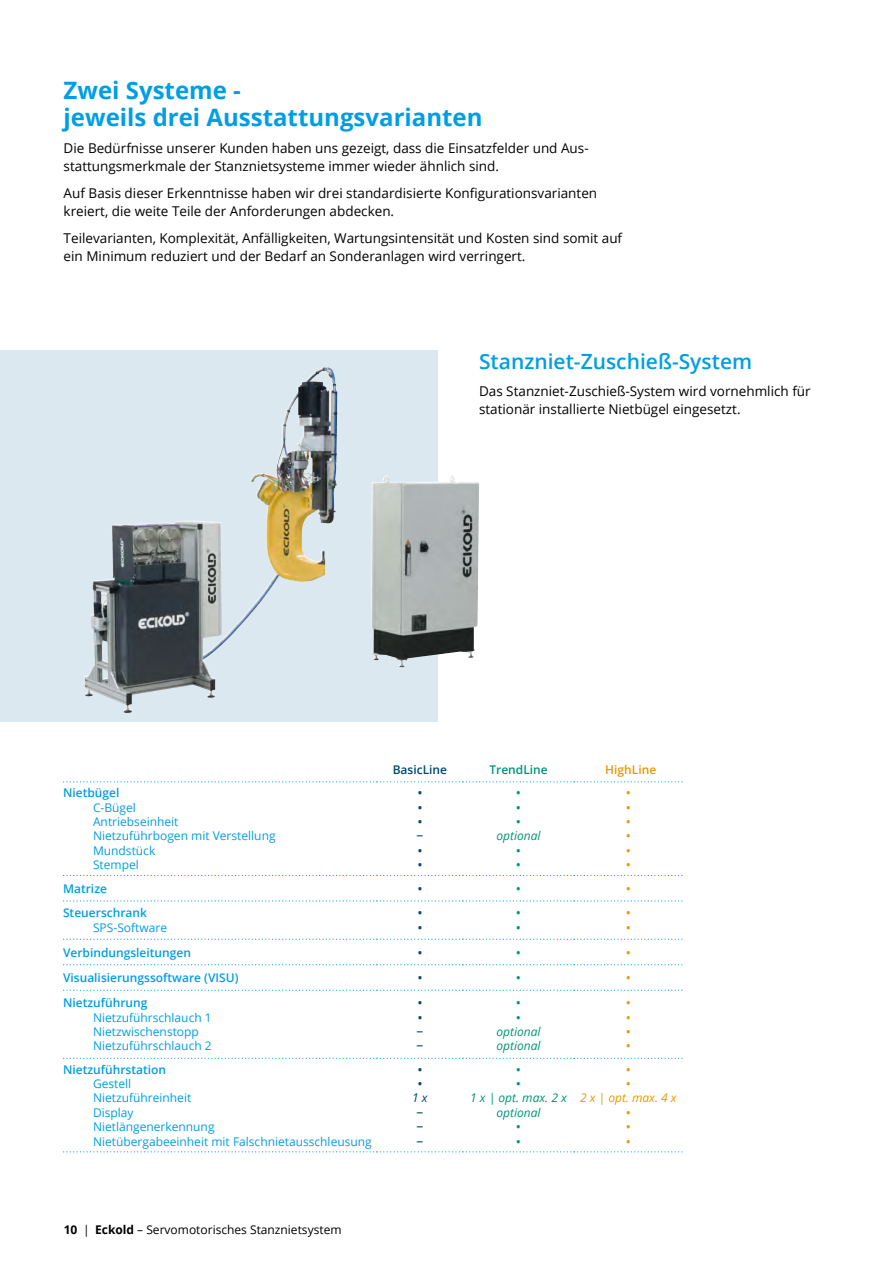
<style>
.page{position:relative;width:893px;height:1263px;background:#fff}
.page>*{position:absolute;margin:0;border:0;box-sizing:border-box;transform-origin:0 0}
.t1{font:700 24px/27px "Open Sans";color:#009ee3}
.t2{font:600 21px "Open Sans";color:#009ee3}
.t3{font:13.5px/18px "Open Sans";color:#000}
.t4{font:12px/14.4px "Open Sans";color:#009ee3}
.t5{font:600 12px "Open Sans";color:#009ee3}
.t6{font:italic 12px/14.4px "Open Sans";color:#009477}
.t7{font:12px "Open Sans";color:#000}
.t8{font:600 12px/14.4px "Open Sans";color:#00486d;text-align:justify}
.t9{font:600 12px/14.4px "Open Sans";color:#e49a00;text-align:justify}
.t10{font:600 12px/14.4px "Open Sans";color:#009477}
.t11{font:italic 12px "Open Sans";color:#e49a00}
.t12{font:italic 12px "Open Sans";color:#00486d}
.s1{font-weight:700}
</style>
<div class="page">
<svg style="left:0;top:350px;width:437px;height:371px;background:#c5ced1"></svg>
<img style="left:280px;top:367px;width:46px;height:86px">
<svg style="left:63px;top:781px;width:619px;height:1px"></svg>
<svg style="left:63px;top:875px;width:619px;height:1px"></svg>
<svg style="left:63px;top:900px;width:619px;height:1px"></svg>
<svg style="left:63px;top:939px;width:619px;height:1px"></svg>
<svg style="left:63px;top:964px;width:619px;height:1px"></svg>
<svg style="left:63px;top:990px;width:619px;height:1px"></svg>
<svg style="left:63px;top:1058px;width:619px;height:1px"></svg>
<svg style="left:63px;top:1151px;width:619px;height:1px"></svg>
<h1 class="t1" style="left:64px;top:76px;width:420px">Zwei Systeme -<br>jeweils drei Ausstattungsvarianten</h1>
<p class="t3" style="left:64px;top:139px;width:527px">Die Bedürfnisse unserer Kunden haben uns gezeigt, dass die Einsatzfelder und Aus&shy;stattungsmerkmale der Stanznietsysteme immer wieder ähnlich sind.</p>
<p class="t3" style="left:64px;top:184px;width:535px">Auf Basis dieser Erkenntnisse haben wir drei standardisierte Konfigurationsvarianten kreiert, die weite Teile der Anforderungen abdecken.</p>
<p class="t3" style="left:64px;top:229px;width:560px">Teilevarianten, Komplexität, Anfälligkeiten, Wartungsintensität und Kosten sind somit auf ein Minimum reduziert und der Bedarf an Sonderanlagen wird verringert.</p>
<h2 class="t2" style="left:479px;top:347px;width:275px">Stanzniet-Zuschieß-System</h2>
<p class="t3" style="left:479px;top:382px;width:333px">Das Stanzniet-Zuschieß-System wird vornehmlich für stationär installierte Nietbügel eingesetzt.</p>
<p class="t8" style="left:393px;top:762px;width:56px">BasicLine</p>
<p class="t10" style="left:489px;top:762px;width:60px">TrendLine</p>
<p class="t9" style="left:605px;top:762px;width:53px">HighLine</p>
<p class="t5" style="left:63px;top:785px;width:58px">Nietbügel</p>
<p class="t4" style="left:93px;top:800px;width:184px">C-Bügel<br>Antriebseinheit<br>Nietzuführbogen mit Verstellung<br>Mundstück<br>Stempel</p>
<p class="t8" style="left:416px;top:785px;width:8px">• • • − • •</p>
<p class="t10" style="left:516px;top:785px;width:6px;text-align:justify">• • •</p>
<p class="t6" style="left:496px;top:828px;width:46px">optional</p>
<p class="t10" style="left:516px;top:843px;width:6px">• •</p>
<p class="t9" style="left:626px;top:785px;width:6px">• • • • • •</p>
<p class="t5" style="left:63px;top:880px;width:45px">Matrize</p>
<p class="t8" style="left:418px;top:881px;width:6px">•</p>
<p class="t10" style="left:516px;top:881px;width:6px">•</p>
<p class="t9" style="left:626px;top:881px;width:6px">•</p>
<p class="t5" style="left:63px;top:905px;width:85px">Steuerschrank</p>
<p class="t4" style="left:93px;top:920px;width:76px">SPS-Software</p>
<p class="t8" style="left:418px;top:906px;width:6px">• •</p>
<p class="t10" style="left:516px;top:906px;width:6px">• •</p>
<p class="t9" style="left:626px;top:906px;width:6px">• •</p>
<p class="t5" style="left:63px;top:944px;width:129px">Verbindungsleitungen</p>
<p class="t8" style="left:418px;top:945px;width:6px">•</p>
<p class="t10" style="left:516px;top:945px;width:6px">•</p>
<p class="t9" style="left:626px;top:945px;width:6px">•</p>
<p class="t5" style="left:63px;top:969px;width:177px">Visualisierungssoftware (VISU)</p>
<p class="t8" style="left:418px;top:970px;width:6px">•</p>
<p class="t10" style="left:516px;top:970px;width:6px">•</p>
<p class="t9" style="left:626px;top:970px;width:6px">•</p>
<p class="t5" style="left:63px;top:995px;width:86px">Nietzuführung</p>
<p class="t4" style="left:93px;top:1010px;width:120px">Nietzuführschlauch 1<br>Nietzwischenstopp<br>Nietzuführschlauch 2</p>
<p class="t8" style="left:416px;top:995px;width:8px">• • − −</p>
<p class="t10" style="left:516px;top:995px;width:6px">• •</p>
<p class="t9" style="left:626px;top:995px;width:6px">• • • •</p>
<p class="t6" style="left:496px;top:1024px;width:46px">optional optional</p>
<p class="t5" style="left:63px;top:1061px;width:105px">Nietzuführstation</p>
<p class="t4" style="left:93px;top:1076px;width:280px">Gestell<br>Nietzuführeinheit<br>Display<br>Nietlängenerkennung<br>Nietübergabeeinheit mit Falschnietausschleusung</p>
<p class="t7" style="left:64px;top:1221px;width:279px"><span class="s1">10</span> | <span class="s1">Eckold</span> – Servomotorisches Stanznietsystem</p>
<p class="t8" style="left:418px;top:1062px;width:6px">• •</p>
<p class="t12" style="left:412px;top:1090px;width:17px">1 x</p>
<p class="t8" style="left:416px;top:1105px;width:8px">− − −</p>
<p class="t10" style="left:516px;top:1062px;width:6px">• •</p>
<p class="t6" style="left:470px;top:1090px;width:98px;text-align:center">1 x | opt. max. 2 x optional</p>
<p class="t10" style="left:516px;top:1119px;width:6px">• •</p>
<p class="t9" style="left:626px;top:1062px;width:6px">• •</p>
<p class="t11" style="left:580px;top:1090px;width:98px">2 x | opt. max. 4 x</p>
<p class="t9" style="left:626px;top:1105px;width:6px">• • •</p>
</div>
